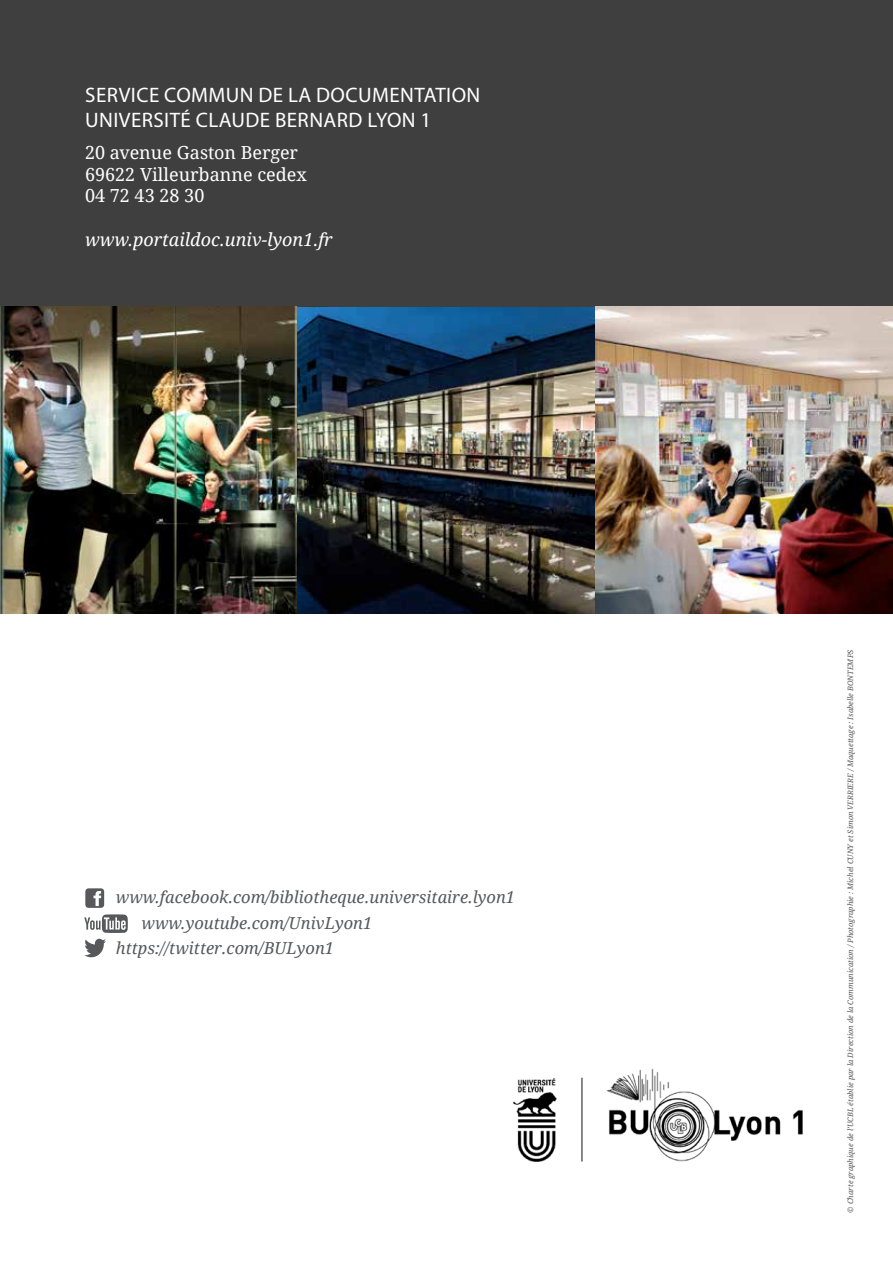
<style>
.page{position:relative;width:893px;height:1263px;background:#fff}
.page>*{position:absolute;margin:0;border:0;box-sizing:border-box;transform-origin:0 0}
.t1{font:21px/25.2px "Myriad Pro";letter-spacing:.02em;color:#fff}
.t2{font:18px/21.6px "Droid Serif";color:#fff}
.t3{font:italic 18px "Droid Serif";color:#fff}
.t4{font:italic 16.5px "Droid Serif";color:#56585b}
.t5{font:italic 7.5px "Droid Serif";color:#56585b}
</style>
<div class="page">
<svg style="left:84px;top:939px;width:22px;height:18px"></svg>
<svg style="left:84px;top:914px;width:44px;height:19px"></svg>
<svg style="left:85px;top:888px;width:19px;height:20px"></svg>
<div style="left:0;top:0;width:893px;height:307px;background:#403f3f"></div>
<img style="left:0;top:307px;width:298px;height:307px">
<img style="left:298px;top:307px;width:595px;height:307px">
<img style="left:512px;top:1068px;width:291px;height:94px">
<h1 class="t1" style="left:85px;top:82px;width:397px">SERVICE COMMUN DE LA DOCUMENTATION<br>UNIVERSITÉ CLAUDE BERNARD</h1>
<h1 class="t1" style="left:367px;top:107px;width:65px">LYON 1</h1>
<h2 class="t2" style="left:85px;top:142px;width:223px">20 avenue Gaston Berger<br>69622 Villeurbanne cedex<br>04 72 43 28 30</h2>
<h2 class="t3" style="left:85px;top:229px;width:249px">www.portaildoc.univ-lyon1.fr</h2>
<h3 class="t4" style="left:116px;top:888px;width:401px">www.facebook.com/bibliotheque.universitaire.lyon1</h3>
<h3 class="t4" style="left:142px;top:913px;width:232px">www.youtube.com/UnivLyon1</h3>
<h3 class="t4" style="left:116px;top:939px;width:220px">https://twitter.com/BULyon1</h3>
<p class="t5" style="left:846px;top:1212px;width:564px;rotate:-90deg">© Charte graphique de l’UCBL établie par la Direction de la Communication / Photographie : Michel CUNY et Simon VERRIERE / Maquettage : Isabelle BONTEMPS</p>
</div>
